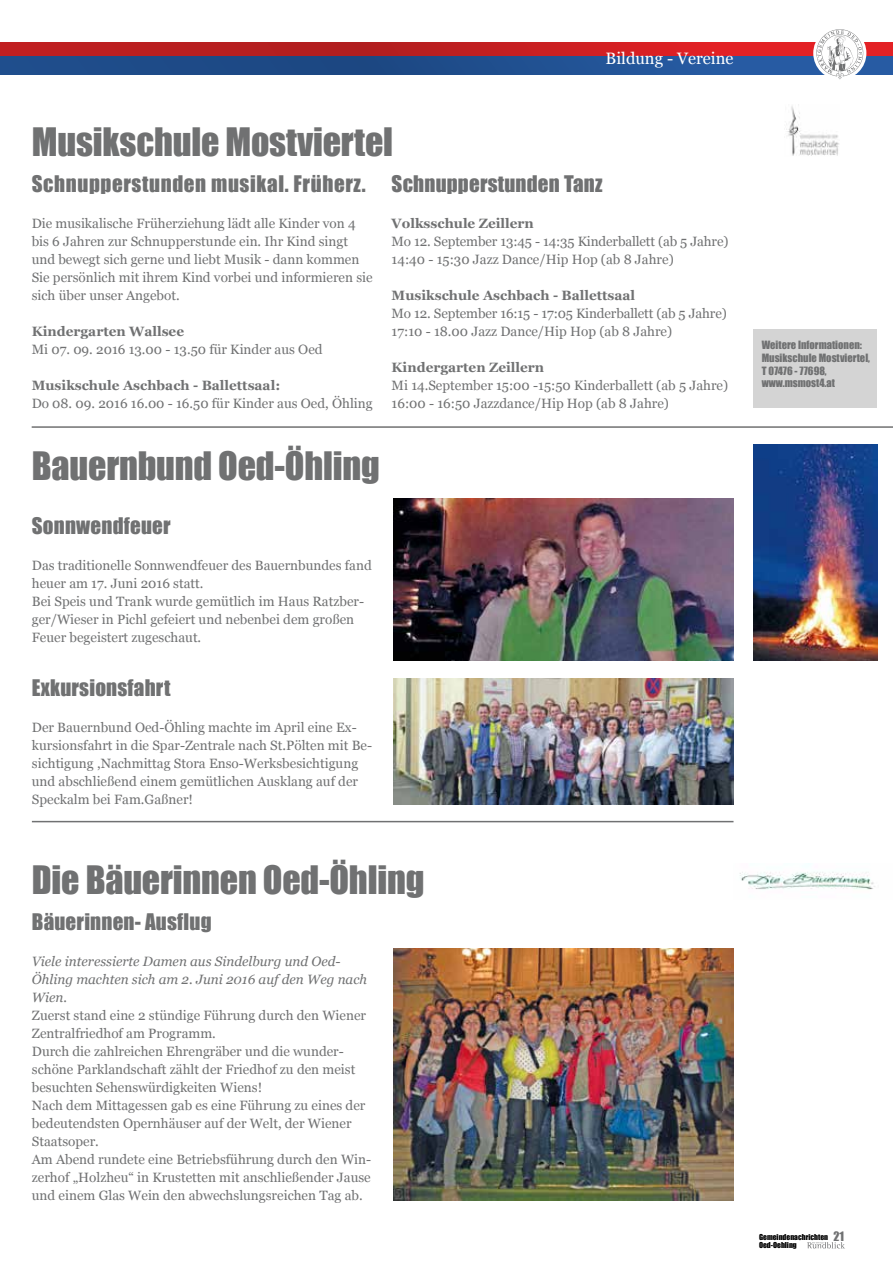
<style>
.page{position:relative;width:893px;height:1263px;background:#fff}
.page>*{position:absolute;margin:0;border:0;box-sizing:border-box;transform-origin:0 0}
.t1{font:36px "Impact";letter-spacing:-.005em;color:#707172}
.t2{font:21px "Impact";letter-spacing:.01em;color:#707172}
.t3{font:21px "Impact";letter-spacing:.03em;color:#707172}
.t4{font:16.5px "Georgia";color:#fff}
.t5{font:13.5px/18px "Georgia";color:#707172}
.t6{font:700 13.5px "Georgia";color:#707172}
.t7{font:italic 13.5px/18px "Georgia";color:#707172}
.t8{font:10.5px/12.6px "Impact";color:#707172}
.t9{font:7.5px/8.2px "Impact";color:#000}
.s1{font-size:12px;color:#707172}
</style>
<div class="page">
<div style="left:0;top:55px;width:893px;height:19px;background:linear-gradient(to right,#1b4680,#275ba2)"></div>
<svg style="left:0;top:43px;width:893px;height:12px;background:#c61f21"></svg>
<svg style="left:813px;top:27px;width:53px;height:53px"></svg>
<svg style="left:816px;top:29px;width:47px;height:50px"></svg>
<svg style="left:807px;top:1242px;width:38px;height:6px"></svg>
<div style="left:754px;top:330px;width:123px;height:78px;background:#d4d4d4"></div>
<img style="left:739px;top:863px;width:136px;height:27px">
<img style="left:393px;top:948px;width:340px;height:252px">
<hr style="left:32px;top:821px;width:701px;height:1px;background:#707172">
<img style="left:754px;top:444px;width:123px;height:216px">
<img style="left:393px;top:498px;width:340px;height:162px">
<img style="left:393px;top:678px;width:340px;height:126px">
<hr style="left:32px;top:426px;width:861px;height:2px;background:#707172">
<img style="left:786px;top:104px;width:53px;height:52px">
<h1 class="t1" style="left:32px;top:114px;width:363px">Musikschule Mostviertel</h1>
<p class="t4" style="left:606px;top:48px;width:129px">Bildung - Vereine</p>
<h2 class="t3" style="left:32px;top:168px;width:336px">Schnupperstunden musikal. Früherz.</h2>
<p class="t5" style="left:32px;top:215px;width:342px">Die musikalische Früherziehung lädt alle Kinder von 4 bis 6 Jahren zur Schnupperstunde ein. Ihr Kind singt und bewegt sich gerne und liebt Musik - dann kommen Sie persönlich mit ihrem Kind vorbei und informieren sie sich über unser Angebot.</p>
<p class="t6" style="left:32px;top:323px;width:154px">Kindergarten Wallsee</p>
<p class="t5" style="left:32px;top:341px;width:292px">Mi 07. 09. 2016 13.00 - 13.50 für Kinder aus Oed</p>
<p class="t6" style="left:32px;top:377px;width:250px">Musikschule Aschbach - Ballettsaal:</p>
<p class="t5" style="left:32px;top:395px;width:342px">Do 08. 09. 2016 16.00 - 16.50 für Kinder aus Oed, Öhling</p>
<h2 class="t2" style="left:392px;top:168px;width:212px">Schnupperstunden Tanz</h2>
<p class="t6" style="left:392px;top:215px;width:144px">Volksschule Zeillern</p>
<p class="t5" style="left:392px;top:233px;width:338px">Mo 12. September 13:45 - 14:35 Kinderballett (ab 5 Jahre)<br>14:40 - 15:30 Jazz Dance/Hip Hop (ab 8 Jahre)</p>
<p class="t6" style="left:392px;top:287px;width:245px">Musikschule Aschbach - Ballettsaal</p>
<p class="t5" style="left:392px;top:305px;width:337px">Mo 12. September 16:15 - 17:05 Kinderballett (ab 5 Jahre)<br>17:10 - 18.00 Jazz Dance/Hip Hop (ab 8 Jahre)</p>
<p class="t6" style="left:392px;top:359px;width:154px">Kindergarten Zeillern</p>
<p class="t5" style="left:392px;top:377px;width:338px">Mi 14.September 15:00 -15:50 Kinderballett (ab 5 Jahre)<br>16:00 - 16:50 Jazzdance/Hip Hop (ab 8 Jahre)</p>
<h1 class="t1" style="left:32px;top:438px;width:349px">Bauernbund Oed-Öhling</h1>
<h2 class="t2" style="left:32px;top:510px;width:140px">Sonnwendfeuer</h2>
<p class="t5" style="left:32px;top:557px;width:341px">Das traditionelle Sonnwendfeuer des Bauernbundes fand heuer am 17. Juni 2016 statt.<br>Bei Speis und Trank wurde gemütlich im Haus Ratzber&shy;ger/Wieser in Pichl gefeiert und nebenbei dem großen Feuer begeistert zugeschaut.</p>
<h2 class="t2" style="left:32px;top:672px;width:140px">Exkursionsfahrt</h2>
<p class="t5" style="left:32px;top:719px;width:342px">Der Bauernbund Oed-Öhling machte im April eine Ex&shy;kursionsfahrt in die Spar-Zentrale nach St.Pölten mit Be&shy;sichtigung ,Nachmittag Stora Enso-Werksbesichtigung und abschließend einem gemütlichen Ausklang auf der Speckalm bei Fam.Gaßner!</p>
<h1 class="t1" style="left:32px;top:852px;width:394px">Die Bäuerinnen Oed-Öhling</h1>
<h2 class="t2" style="left:32px;top:906px;width:181px">Bäuerinnen- Ausflug</h2>
<p class="t7" style="left:32px;top:953px;width:337px">Viele interessierte Damen aus Sindelburg und Oed-<br>Öhling machten sich am 2. Juni 2016 auf den Weg nach<br>Wien.</p>
<p class="t5" style="left:32px;top:1007px;width:341px">Zuerst stand eine 2 stündige Führung durch den Wiener Zentralfriedhof am Programm.<br>Durch die zahlreichen Ehrengräber und die wunder&shy;schöne Parklandschaft zählt der Friedhof zu den meist besuchten Sehenswürdigkeiten Wiens!<br>Nach dem Mittagessen gab es eine Führung zu eines der bedeutendsten Opernhäuser auf der Welt, der Wiener Staatsoper.<br>Am Abend rundete eine Betriebsführung durch den Win&shy;zerhof „Holzheu“ in Krustetten mit anschließender Jause und einem Glas Wein den abwechslungsreichen Tag ab.</p>
<p class="t8" style="left:762px;top:339px;width:110px">Weitere Informationen:<br>Musikschule Mostviertel,<br>T 07476 - 77698, www.msmost4.at</p>
<p class="t9" style="left:759px;top:1233px;width:87px">Gemeindenachrichten <span class="s1">21<br></span>Oed-Oehling</p>
</div>
